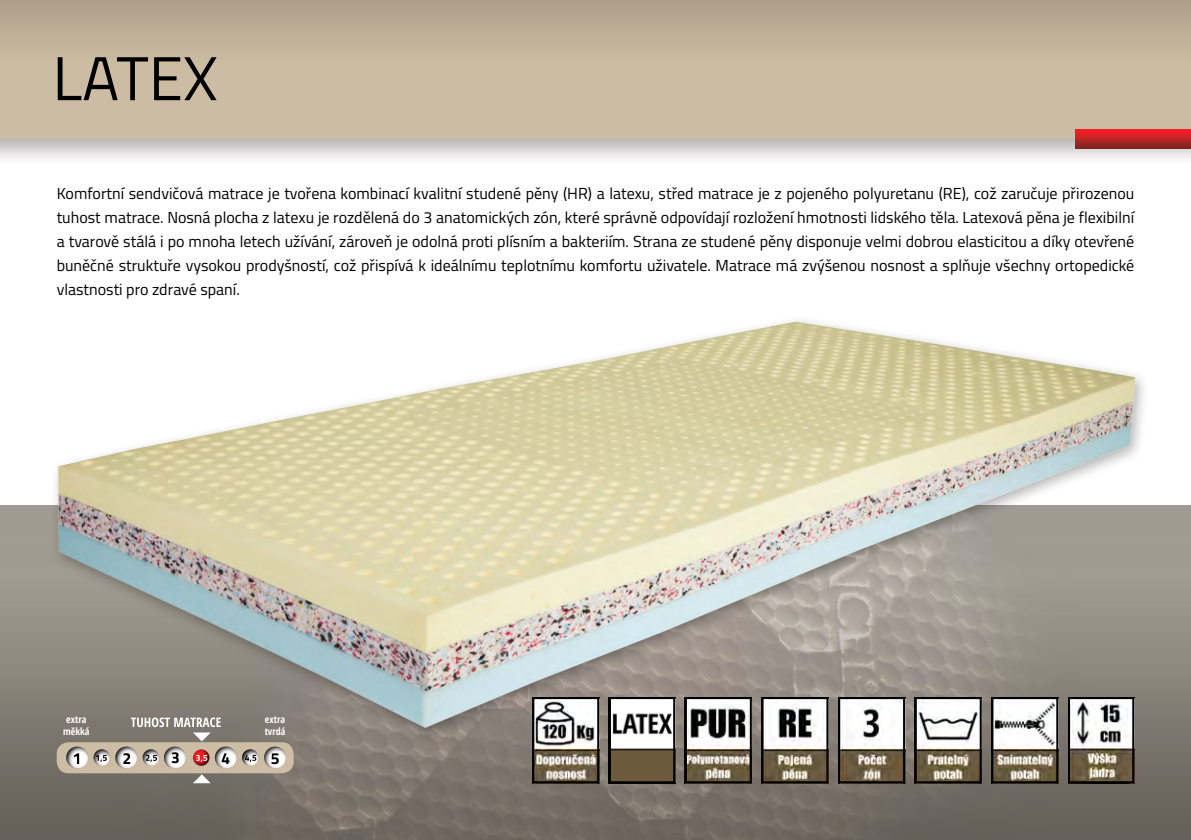
<style>
.page{position:relative;width:1191px;height:840px;background:#fff}
.page>*{position:absolute;margin:0;border:0;box-sizing:border-box;transform-origin:0 0}
.t1{font:62px "Titillium";color:#000}
.t2{font:16px/24px "Titillium";color:#000;text-align:justify}
.t3{font:700 condensed 10px/12px "Open Sans";color:#fff;text-align:center}
</style>
<div class="page">
<img style="left:0;top:139px;width:1191px;height:20px">
<img style="left:0;top:0;width:1191px;height:138px">
<img style="left:0;top:505px;width:1191px;height:334px">
<img style="left:1075px;top:130px;width:116px;height:18px">
<img style="left:36px;top:320px;width:1115px;height:484px">
<img style="left:612px;top:699px;width:60px;height:80px">
<div style="left:609px;top:696px;width:66px;height:86px;border:2px solid #000"></div>
<img style="left:535px;top:699px;width:61px;height:80px">
<div style="left:532px;top:696px;width:67px;height:86px;border:2px solid #000"></div>
<img style="left:917px;top:699px;width:61px;height:80px">
<div style="left:914px;top:696px;width:67px;height:86px;border:2px solid #000"></div>
<img style="left:994px;top:699px;width:61px;height:80px">
<div style="left:991px;top:696px;width:67px;height:86px;border:2px solid #000"></div>
<img style="left:841px;top:699px;width:61px;height:80px">
<div style="left:838px;top:696px;width:67px;height:86px;border:2px solid #000"></div>
<img style="left:1071px;top:699px;width:60px;height:80px">
<div style="left:1068px;top:696px;width:66px;height:86px;border:2px solid #000"></div>
<img style="left:764px;top:699px;width:61px;height:80px">
<div style="left:761px;top:696px;width:67px;height:86px;border:2px solid #000"></div>
<img style="left:688px;top:699px;width:61px;height:80px">
<div style="left:685px;top:696px;width:67px;height:86px;border:2px solid #000"></div>
<div style="left:57px;top:741px;width:237px;height:31px;background:#cdbda4;border-radius:12px"></div>
<svg style="left:49px;top:742px;width:49px;height:26px"></svg>
<svg style="left:156px;top:742px;width:42px;height:26px"></svg>
<svg style="left:255px;top:742px;width:49px;height:26px"></svg>
<svg style="left:98px;top:742px;width:58px;height:26px"></svg>
<svg style="left:76px;top:746px;width:49px;height:20px"></svg>
<svg style="left:125px;top:746px;width:50px;height:20px"></svg>
<svg style="left:175px;top:746px;width:49px;height:20px"></svg>
<svg style="left:224px;top:746px;width:54px;height:20px"></svg>
<svg style="left:74px;top:753px;width:5px;height:10px"></svg>
<svg style="left:96px;top:754px;width:11px;height:7px"></svg>
<svg style="left:146px;top:754px;width:11px;height:7px"></svg>
<svg style="left:196px;top:754px;width:11px;height:7px"></svg>
<svg style="left:245px;top:754px;width:11px;height:7px"></svg>
<svg style="left:123px;top:752px;width:7px;height:11px"></svg>
<svg style="left:172px;top:751px;width:7px;height:11px"></svg>
<svg style="left:222px;top:753px;width:7px;height:10px"></svg>
<svg style="left:271px;top:753px;width:8px;height:10px"></svg>
<svg style="left:193px;top:732px;width:18px;height:9px"></svg>
<svg style="left:193px;top:773px;width:18px;height:9px"></svg>
<svg style="left:131px;top:717px;width:90px;height:9px"></svg>
<h1 class="t1" style="left:52px;top:33px;width:167px">LATEX</h1>
<p class="t2" style="left:57px;top:181px;width:1079px">Komfortní sendvičová matrace je tvořena kombinací kvalitní studené pěny (HR) a latexu, střed matrace je z pojeného polyuretanu (RE), což zaručuje přirozenou tuhost matrace. Nosná plocha z latexu je rozdělená do 3 anatomických zón, které správně odpovídají rozložení hmotnosti lidského těla. Latexová pěna je flexibilní a tvarově stálá i po mnoha letech užívání, zároveň je odolná proti plísním a bakteriím. Strana ze studené pěny disponuje velmi dobrou elasticitou a díky otevřené buněčné struktuře vysokou prodyšností, což přispívá k ideálnímu teplotnímu komfortu uživatele. Matrace má zvýšenou nosnost a splňuje všechny ortopedické vlastnosti pro zdravé spaní.</p>
<p class="t3" style="left:63px;top:712px;width:28px">extra měkká</p>
<p class="t3" style="left:265px;top:712px;width:22px;text-align:left">extra tvrdá</p>
</div>
